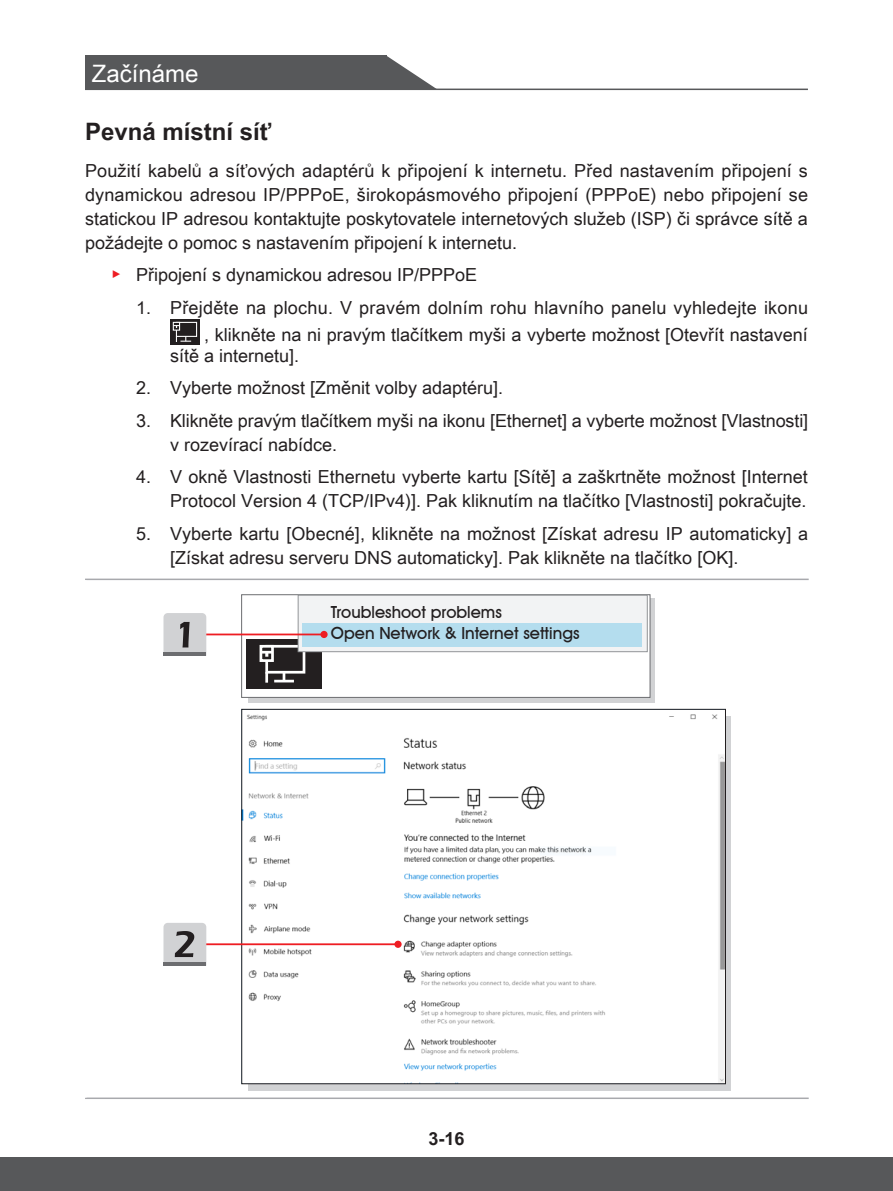
<style>
.page{position:relative;width:893px;height:1191px;background:#fff}
.page>*{position:absolute;margin:0;border:0;box-sizing:border-box;transform-origin:0 0}
.t1{font:700 24px "Arial Unicode MS";color:#231f20}
.t2{font:24px "Arial Unicode MS";color:#fff}
.t3{font:18px/24px "Arial Unicode MS";color:#231f20;text-align:right}
.t4{font:700 18px "Arial Unicode MS";color:#231f20}
.t5{font:500 16.8px/21.6px "Avant Garde IT Cby BT";color:#231f20}
.s1{color:#ee1d23}
</style>
<div class="page">
<div style="left:85px;top:56px;width:301px;height:34px;background:#57585a"></div>
<svg style="left:386px;top:56px;width:52px;height:33px"></svg>
<hr style="left:85px;top:89px;width:723px;height:1px;background:#57585a">
<div style="left:0;top:1157px;width:893px;height:34px;background:#57585a"></div>
<svg style="left:170px;top:319px;width:30px;height:25px"></svg>
<div style="left:176px;top:322px;width:21px;height:14px;background:#231f20"></div>
<div style="left:176px;top:322px;width:21px;height:15px;border:1px solid #fff"></div>
<div style="left:173px;top:322px;width:7px;height:8px;background:#231f20"></div>
<div style="left:173px;top:322px;width:7px;height:9px;border:1px solid #fff"></div>
<svg style="left:176px;top:336px;width:15px;height:6px"></svg>
<svg style="left:173px;top:325px;width:7px;height:3px"></svg>
<hr style="left:85px;top:578px;width:724px;height:2px;background:#a8a9ad">
<hr style="left:85px;top:1097px;width:724px;height:2px;background:#a8a9ad">
<svg style="left:248px;top:597px;width:407px;height:105px;background:#c0c1c3"></svg>
<div style="left:241px;top:594px;width:409px;height:103px;background:#fff;border:1px solid #6c6d70"></div>
<div style="left:246px;top:640px;width:75px;height:49px;background:#231f20"></div>
<div style="left:265px;top:645px;width:40px;height:28px;border:3px solid #fff"></div>
<svg style="left:264px;top:649px;width:6px;height:9px"></svg>
<div style="left:260px;top:645px;width:14px;height:17px;border:3px solid #fff"></div>
<svg style="left:283px;top:672px;width:2px;height:8px"></svg>
<hr style="left:274px;top:680px;width:20px;height:2px;background:#fff">
<svg style="left:265px;top:672px;width:3px;height:10px"></svg>
<svg style="left:261px;top:651px;width:12px;height:5px"></svg>
<div style="left:298px;top:595px;width:349px;height:56px;background:#f2f3f4"></div>
<div style="left:298px;top:595px;width:349px;height:57px;border:1px solid #939598"></div>
<div style="left:302px;top:623px;width:340px;height:24px;background:#b4ddee"></div>
<hr style="left:186px;top:633px;width:138px;height:2px;background:#ee1d23">
<div style="left:320px;top:631px;width:8px;height:7px;background:#ee1d23;border-radius:50%"></div>
<svg style="left:163px;top:613px;width:43px;height:43px;background:#b9b9bb"></svg>
<svg style="left:249px;top:716px;width:482px;height:374px;background:#bcbdbf"></svg>
<img style="left:243px;top:714px;width:481px;height:368px">
<hr style="left:178px;top:943px;width:220px;height:2px;background:#ee1d23">
<svg style="left:394px;top:940px;width:8px;height:8px"></svg>
<svg style="left:163px;top:923px;width:43px;height:42px;background:#b1b2b4"></svg>
<h1 class="t2" style="left:92px;top:56px;width:108px">Začínáme</h1>
<h1 class="t1" style="left:85px;top:114px;width:188px">Pevná místní síť</h1>
<p class="t3" style="left:85px;top:158px;width:725px;text-align:justify">Použití kabelů a síťových adaptérů k připojení k internetu. Před nastavením připojení s dynamickou adresou IP/PPPoE, širokopásmového připojení (PPPoE) nebo připojení se statickou IP adresou kontaktujte poskytovatele internetových služeb (ISP) či správce sítě a požádejte o pomoc s nastavením připojení k internetu.</p>
<p class="t3" style="left:111px;top:262px;width:368px"><span class="s1">▶</span> Připojení s dynamickou adresou IP/PPPoE</p>
<p class="t3" style="left:136px;top:293px;width:673px;line-height:27px">1. Přejděte na plochu. V pravém dolním rohu hlavního panelu vyhledejte ikonu , klikněte na ni pravým tlačítkem myši a vyberte možnost [Otevřít nastavení</p>
<p class="t3" style="left:170px;top:343px;width:131px">sítě a internetu].</p>
<p class="t3" style="left:136px;top:375px;width:369px">2. Vyberte možnost [Změnit volby adaptéru].</p>
<p class="t3" style="left:170px;top:408px;width:640px;text-align:left;text-indent:-34px">3. Klikněte pravým tlačítkem myši na ikonu [Ethernet] a vyberte možnost [Vlastnosti] v rozevírací nabídce.</p>
<p class="t3" style="left:136px;top:464px;width:673px">4. V okně Vlastnosti Ethernetu vyberte kartu [Sítě] a zaškrtněte možnost [Internet<br>Protocol Version 4 (TCP/IPv4)]. Pak kliknutím na tlačítko [Vlastnosti] pokračujte.</p>
<p class="t3" style="left:170px;top:521px;width:640px;text-align:left;text-indent:-34px">5. Vyberte kartu [Obecné], klikněte na možnost [Získat adresu IP automaticky] a [Získat adresu serveru DNS automaticky]. Pak klikněte na tlačítko [OK].</p>
<p class="t5" style="left:331px;top:601px;width:250px">Troubleshoot problems<br>Open Network &amp; Internet settings</p>
<p class="t4" style="left:428px;top:1125px;width:38px">3-16</p>
</div>
